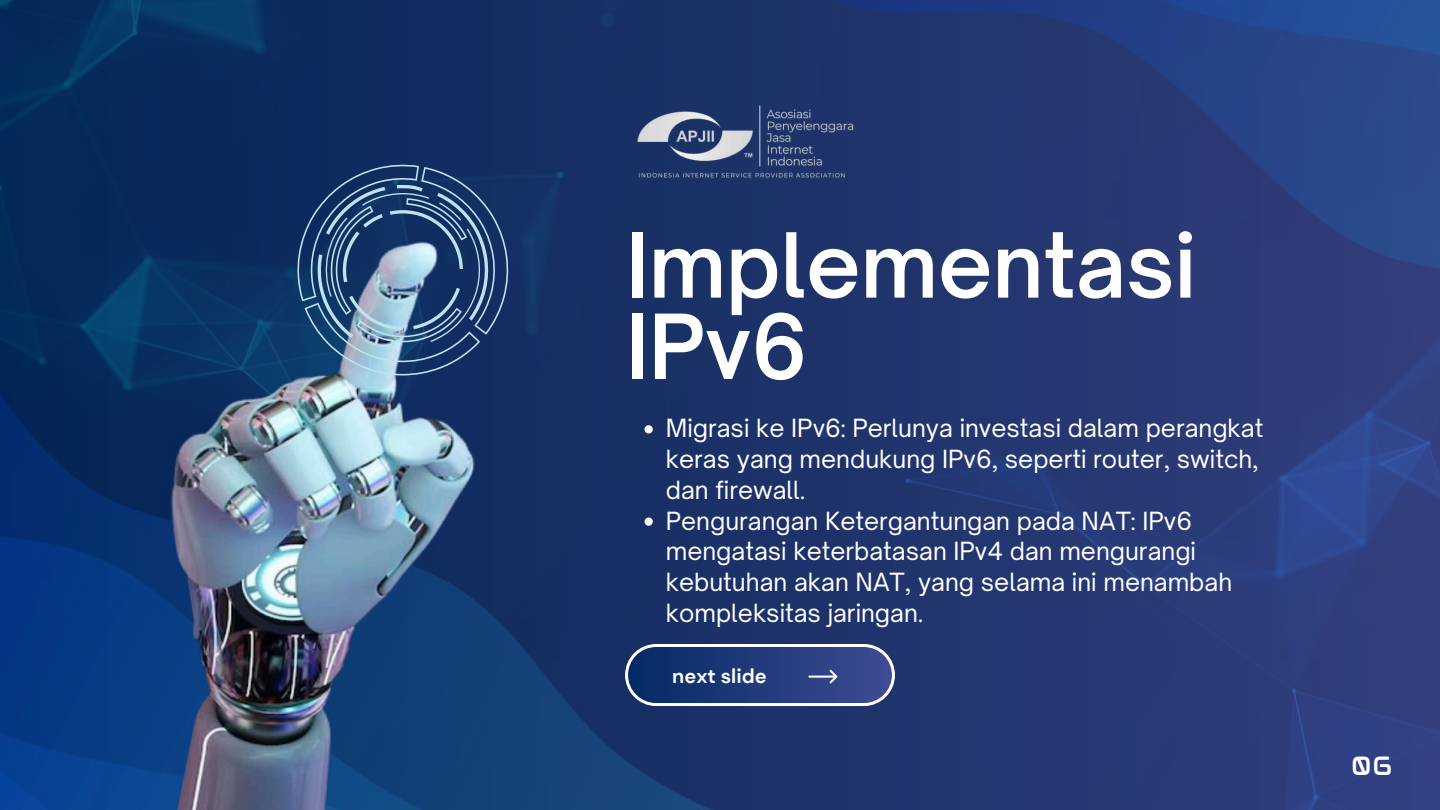
<style>
.page{position:relative;width:1440px;height:810px;background:#fff}
.page>*{position:absolute;margin:0;border:0;box-sizing:border-box;transform-origin:0 0}
.t1{font:600 85.7px/81.4px "Open Sauce One";color:#fff}
.t2{font:24px/30.8px "Open Sauce One";color:#fff}
.t3{font:22px "mokotoglitch";color:#fff}
.t4{font:700 20px "DM Sans";color:#fff}
</style>
<div class="page">
<img style="left:0;top:0;width:1440px;height:810px">
<img style="left:0;top:220px;width:1095px;height:590px">
<img style="left:162px;top:242px;width:312px;height:568px">
<svg style="left:297px;top:164px;width:212px;height:212px;background:#3b5b84"></svg>
<img style="left:658px;top:0;width:782px;height:580px">
<svg style="left:625px;top:644px;width:270px;height:62px;background:#3a5089"></svg>
<svg style="left:645px;top:425px;width:8px;height:9px"></svg>
<svg style="left:645px;top:518px;width:8px;height:8px"></svg>
<img style="left:626px;top:81px;width:233px;height:122px">
<h1 class="t1" style="left:626px;top:224px;width:572px">Implementasi<br>IPv6</h1>
<p class="t2" style="left:666px;top:413px;width:599px">Migrasi ke IPv6: Perlunya investasi dalam perangkat keras yang mendukung IPv6, seperti router, switch, dan firewall.<br>Pengurangan Ketergantungan pada NAT: IPv6 mengatasi keterbatasan IPv4 dan mengurangi kebutuhan akan NAT, yang selama ini menambah kompleksitas jaringan.</p>
<p class="t4" style="left:672px;top:663px;width:96px">next slide</p>
<p class="t3" style="left:1351px;top:759px;width:44px">06</p>
</div>
